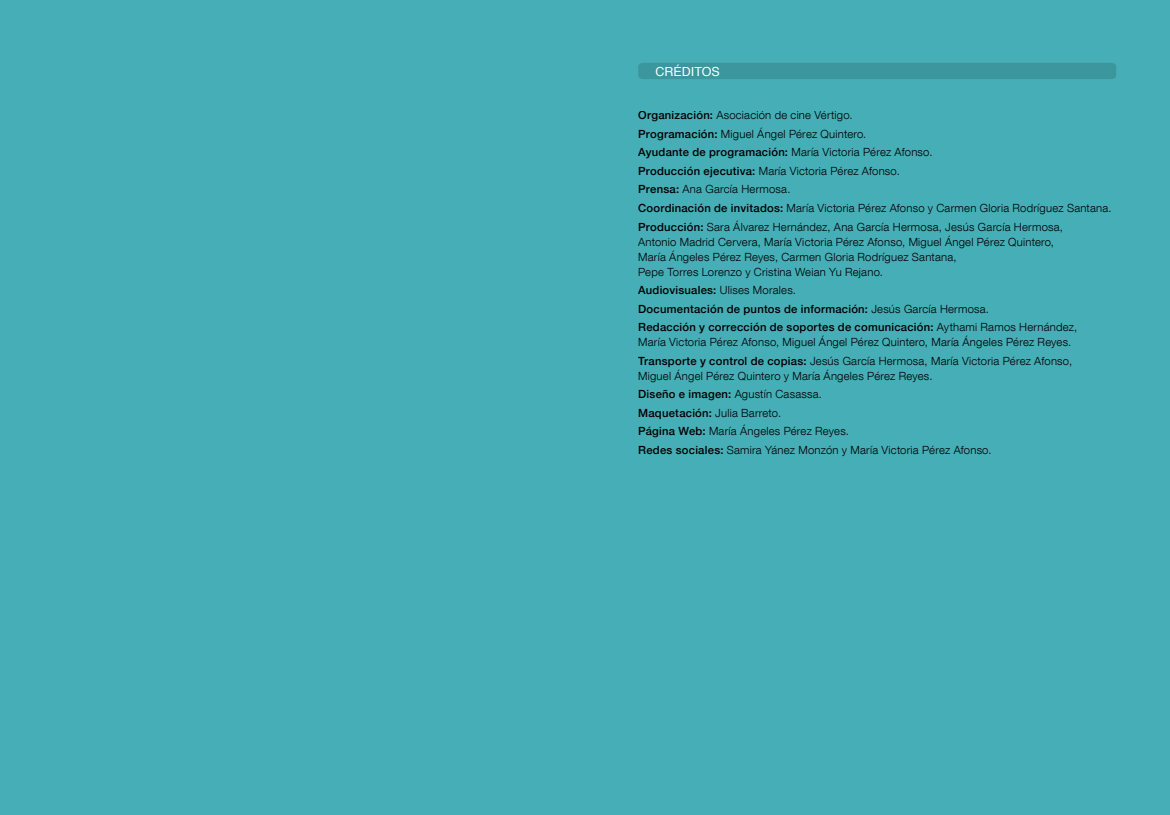
<style>
.page{position:relative;width:1170px;height:815px;background:#fff}
.page>*{position:absolute;margin:0;border:0;box-sizing:border-box;transform-origin:0 0}
.t1{font:12.5px "Helvetica";color:#fff}
.t2{font:300 11.25px/18.5px "Helvetica Neue LT Com";letter-spacing:.02em;color:#000}
.t3{font:500 11.25px/18.5px "Helvetica Neue";letter-spacing:.02em;color:#000}
.s1{font-family:"Helvetica Neue";font-weight:500}
.s2{font-family:"Helvetica Neue LT Com";font-weight:300}
</style>
<div class="page">
<div style="left:585px;top:0;width:584px;height:815px;background:#45aeb6"></div>
<div style="left:638px;top:63px;width:478px;height:16px;background:#3b969d"></div>
<div style="left:0;top:0;width:585px;height:815px;background:#45aeb6"></div>
<p class="t1" style="left:655px;top:62px;width:66px">CRÉDITOS</p>
<p class="t2" style="left:638px;top:106px;width:475px"><span class="s1">Organización:</span> Asociación de cine Vértigo.<br><span class="s1">Programación:</span> Miguel Ángel Pérez Quintero.<br><span class="s1">Ayudante de programación:</span> María Victoria Pérez Afonso.<br><span class="s1">Producción ejecutiva:</span> María Victoria Pérez Afonso.<br><span class="s1">Prensa:</span> Ana García Hermosa.<br><span class="s1">Coordinación de invitados:</span> María Victoria Pérez Afonso y Carmen Gloria Rodríguez Santana.<br><span class="s1">Producción:</span> Sara Álvarez Hernández, Ana García Hermosa, Jesús García Hermosa,</p>
<p class="t2" style="left:638px;top:234px;width:417px;line-height:15px">Antonio Madrid Cervera, María Victoria Pérez Afonso, Miguel Ángel Pérez Quintero,<br>María Ángeles Pérez Reyes, Carmen Gloria Rodríguez Santana,<br>Pepe Torres Lorenzo y Cristina Weian Yu Rejano.</p>
<p class="t3" style="left:638px;top:280px;width:440px">Audiovisuales: <span class="s2">Ulises Morales.<br></span>Documentación de puntos de información: <span class="s2">Jesús García Hermosa.<br></span>Redacción y corrección de soportes de comunicación: <span class="s2">Aythami Ramos Hernández,</span></p>
<p class="t2" style="left:638px;top:333px;width:435px">María Victoria Pérez Afonso, Miguel Ángel Pérez Quintero, María Ángeles Pérez Reyes.<br><span class="s1">Transporte y control de copias:</span> Jesús García Hermosa, María Victoria Pérez Afonso,</p>
<p class="t2" style="left:638px;top:366px;width:355px">Miguel Ángel Pérez Quintero y María Ángeles Pérez Reyes.<br><span class="s1">Diseño e imagen:</span> Agustín Casassa.<br><span class="s1">Maquetación:</span> Julia Barreto.<br><span class="s1">Página Web:</span> María Ángeles Pérez Reyes.<br><span class="s1">Redes sociales:</span> Samira Yánez Monzón y María Victoria Pérez Afonso.</p>
</div>
